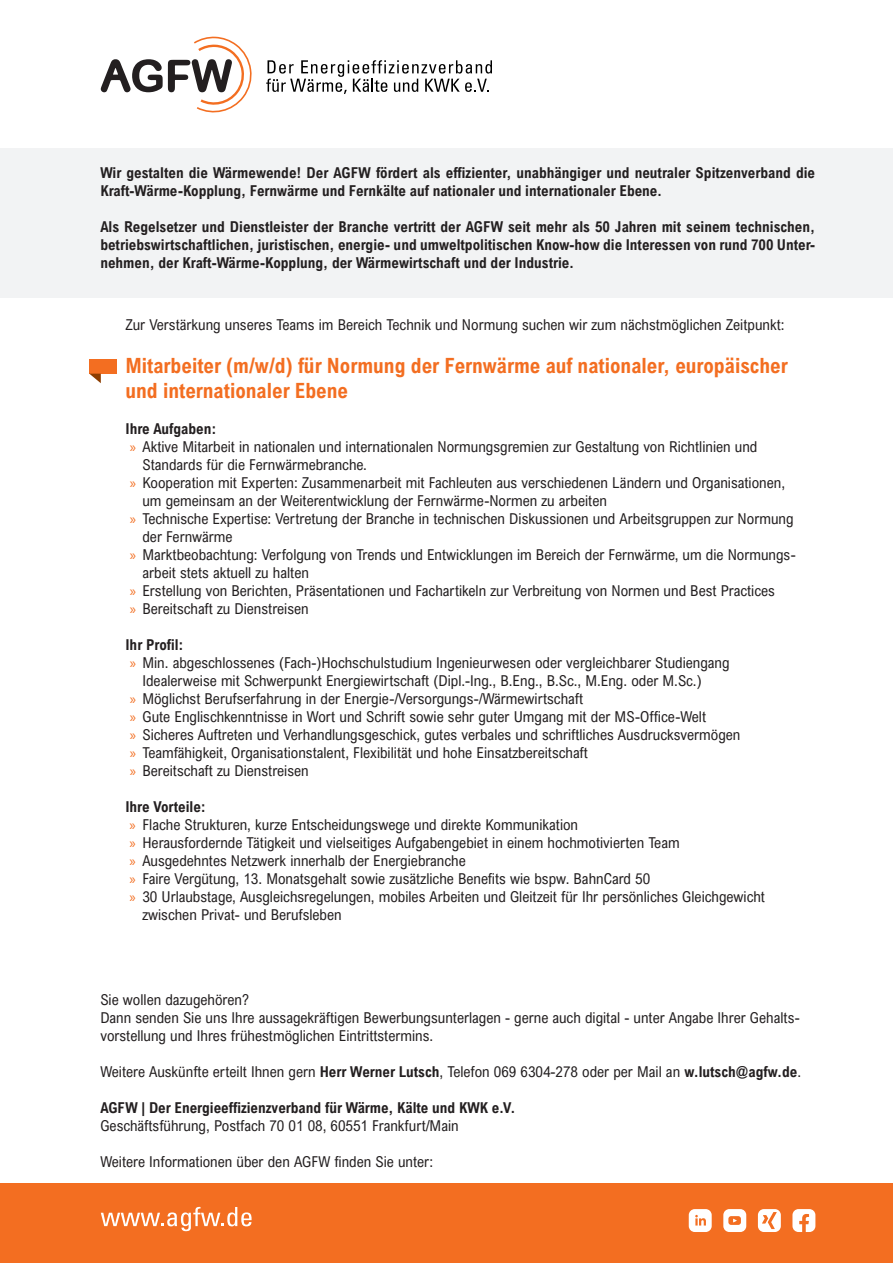
<style>
.page{position:relative;width:893px;height:1263px;background:#fff}
.page>*{position:absolute;margin:0;border:0;box-sizing:border-box;transform-origin:0 0}
.t1{font:700 21px/25.2px "Arial Nova Cond";color:#f36e21}
.t2{font:15px/18px "Arial Nova Cond";color:#231f20}
.t3{font:700 15px/18px "Arial Nova Cond";color:#231f20}
.s1{font-family:"Myriad Pro";color:#f36e21}
.s2{font-weight:700}
</style>
<div class="page">
<svg style="left:101px;top:36px;width:151px;height:77px"></svg>
<svg style="left:266px;top:60px;width:226px;height:34px"></svg>
<div style="left:0;top:1183px;width:893px;height:80px;background:#f36e21"></div>
<svg style="left:101px;top:1207px;width:151px;height:24px"></svg>
<div style="left:0;top:149px;width:893px;height:149px;background:#f2f3f4"></div>
<svg style="left:723px;top:1209px;width:23px;height:23px"></svg>
<svg style="left:792px;top:1209px;width:23px;height:23px"></svg>
<svg style="left:689px;top:1209px;width:23px;height:23px"></svg>
<svg style="left:758px;top:1209px;width:23px;height:23px"></svg>
<div style="left:89px;top:359px;width:27px;height:15px;background:#f36e21"></div>
<svg style="left:90px;top:374px;width:11px;height:9px"></svg>
<p class="t3" style="left:100px;top:163px;width:716px">Wir gestalten die Wärmewende! Der AGFW fördert als effizienter, unabhängiger und neutraler Spitzenverband die<br>Kraft-Wärme-Kopplung, Fernwärme und Fernkälte auf nationaler und internationaler Ebene.</p>
<p class="t3" style="left:100px;top:217px;width:716px;text-align:justify">Als Regelsetzer und Dienstleister der Branche vertritt der AGFW seit mehr als 50 Jahren mit seinem technischen, betriebswirtschaftlichen, juristischen, energie- und umweltpolitischen Know-how die Interessen von rund 700 Unter&shy;nehmen, der Kraft-Wärme-Kopplung, der Wärmewirtschaft und der Industrie.</p>
<p class="t2" style="left:125px;top:315px;width:661px">Zur Verstärkung unseres Teams im Bereich Technik und Normung suchen wir zum nächstmöglichen Zeitpunkt:</p>
<h1 class="t1" style="left:125px;top:353px;width:664px">Mitarbeiter (m/w/d) für Normung der Fernwärme auf nationaler, europäischer und internationaler Ebene</h1>
<p class="t3" style="left:125px;top:420px;width:93px">Ihre Aufgaben:</p>
<p class="t2" style="left:130px;top:438px;width:629px"><span class="s1">»</span> Aktive Mitarbeit in nationalen und internationalen Normungsgremien zur Gestaltung von Richtlinien und</p>
<p class="t2" style="left:142px;top:456px;width:226px">Standards für die Fernwärmebranche.</p>
<p class="t2" style="left:130px;top:474px;width:657px"><span class="s1">»</span> Kooperation mit Experten: Zusammenarbeit mit Fachleuten aus verschiedenen Ländern und Organisationen,</p>
<p class="t2" style="left:142px;top:492px;width:466px">um gemeinsam an der Weiterentwicklung der Fernwärme-Normen zu arbeiten</p>
<p class="t2" style="left:130px;top:510px;width:665px"><span class="s1">»</span> Technische Expertise: Vertretung der Branche in technischen Diskussionen und Arbeitsgruppen zur Normung</p>
<p class="t2" style="left:142px;top:528px;width:92px">der Fernwärme</p>
<p class="t2" style="left:130px;top:546px;width:667px"><span class="s1">»</span> Marktbeobachtung: Verfolgung von Trends und Entwicklungen im Bereich der Fernwärme, um die Normungs-</p>
<p class="t2" style="left:142px;top:564px;width:168px">arbeit stets aktuell zu halten</p>
<p class="t2" style="left:130px;top:582px;width:647px"><span class="s1">»</span> Erstellung von Berichten, Präsentationen und Fachartikeln zur Verbreitung von Normen und Best Practices</p>
<p class="t2" style="left:130px;top:600px;width:181px"><span class="s1">»</span> Bereitschaft zu Dienstreisen</p>
<p class="t3" style="left:125px;top:636px;width:60px">Ihr Profil:</p>
<p class="t2" style="left:130px;top:654px;width:601px"><span class="s1">»</span> Min. abgeschlossenes (Fach-)Hochschulstudium Ingenieurwesen oder vergleichbarer Studiengang</p>
<p class="t2" style="left:142px;top:672px;width:561px">Idealerweise mit Schwerpunkt Energiewirtschaft (Dipl.-Ing., B.Eng., B.Sc., M.Eng. oder M.Sc.)</p>
<p class="t2" style="left:130px;top:690px;width:455px"><span class="s1">»</span> Möglichst Berufserfahrung in der Energie-/Versorgungs-/Wärmewirtschaft</p>
<p class="t2" style="left:130px;top:708px;width:578px"><span class="s1">»</span> Gute Englischkenntnisse in Wort und Schrift sowie sehr guter Umgang mit der MS-Office-Welt</p>
<p class="t2" style="left:130px;top:726px;width:612px"><span class="s1">»</span> Sicheres Auftreten und Verhandlungsgeschick, gutes verbales und schriftliches Ausdrucksvermögen</p>
<p class="t2" style="left:130px;top:744px;width:460px"><span class="s1">»</span> Teamfähigkeit, Organisationstalent, Flexibilität und hohe Einsatzbereitschaft</p>
<p class="t2" style="left:130px;top:762px;width:181px"><span class="s1">»</span> Bereitschaft zu Dienstreisen</p>
<p class="t3" style="left:125px;top:798px;width:82px">Ihre Vorteile:</p>
<p class="t2" style="left:130px;top:816px;width:450px"><span class="s1">»</span> Flache Strukturen, kurze Entscheidungswege und direkte Kommunikation</p>
<p class="t2" style="left:130px;top:834px;width:552px"><span class="s1">»</span> Herausfordernde Tätigkeit und vielseitiges Aufgabengebiet in einem hochmotivierten Team</p>
<p class="t2" style="left:130px;top:852px;width:338px"><span class="s1">»</span> Ausgedehntes Netzwerk innerhalb der Energiebranche</p>
<p class="t2" style="left:130px;top:870px;width:522px"><span class="s1">»</span> Faire Vergütung, 13. Monatsgehalt sowie zusätzliche Benefits wie bspw. BahnCard 50</p>
<p class="t2" style="left:130px;top:888px;width:637px"><span class="s1">»</span> 30 Urlaubstage, Ausgleichsregelungen, mobiles Arbeiten und Gleitzeit für Ihr persönliches Gleichgewicht</p>
<p class="t2" style="left:142px;top:906px;width:201px">zwischen Privat- und Berufsleben</p>
<p class="t2" style="left:100px;top:990px;width:701px">Sie wollen dazugehören?<br>Dann senden Sie uns Ihre aussagekräftigen Bewerbungsunterlagen - gerne auch digital - unter Angabe Ihrer Gehalts&shy;vorstellung und Ihres frühestmöglichen Eintrittstermins.</p>
<p class="t2" style="left:100px;top:1062px;width:702px">Weitere Auskünfte erteilt Ihnen gern <span class="s2">Herr Werner Lutsch</span>, Telefon 069 6304-278 oder per Mail an <span class="s2">w.lutsch@agfw.de</span>.</p>
<p class="t3" style="left:100px;top:1098px;width:417px">AGFW | Der Energieeffizienzverband für Wärme, Kälte und KWK e.V.</p>
<p class="t2" style="left:100px;top:1116px;width:360px">Geschäftsführung, Postfach 70 01 08, 60551 Frankfurt/Main</p>
<p class="t2" style="left:100px;top:1152px;width:334px">Weitere Informationen über den AGFW finden Sie unter:</p>
</div>
